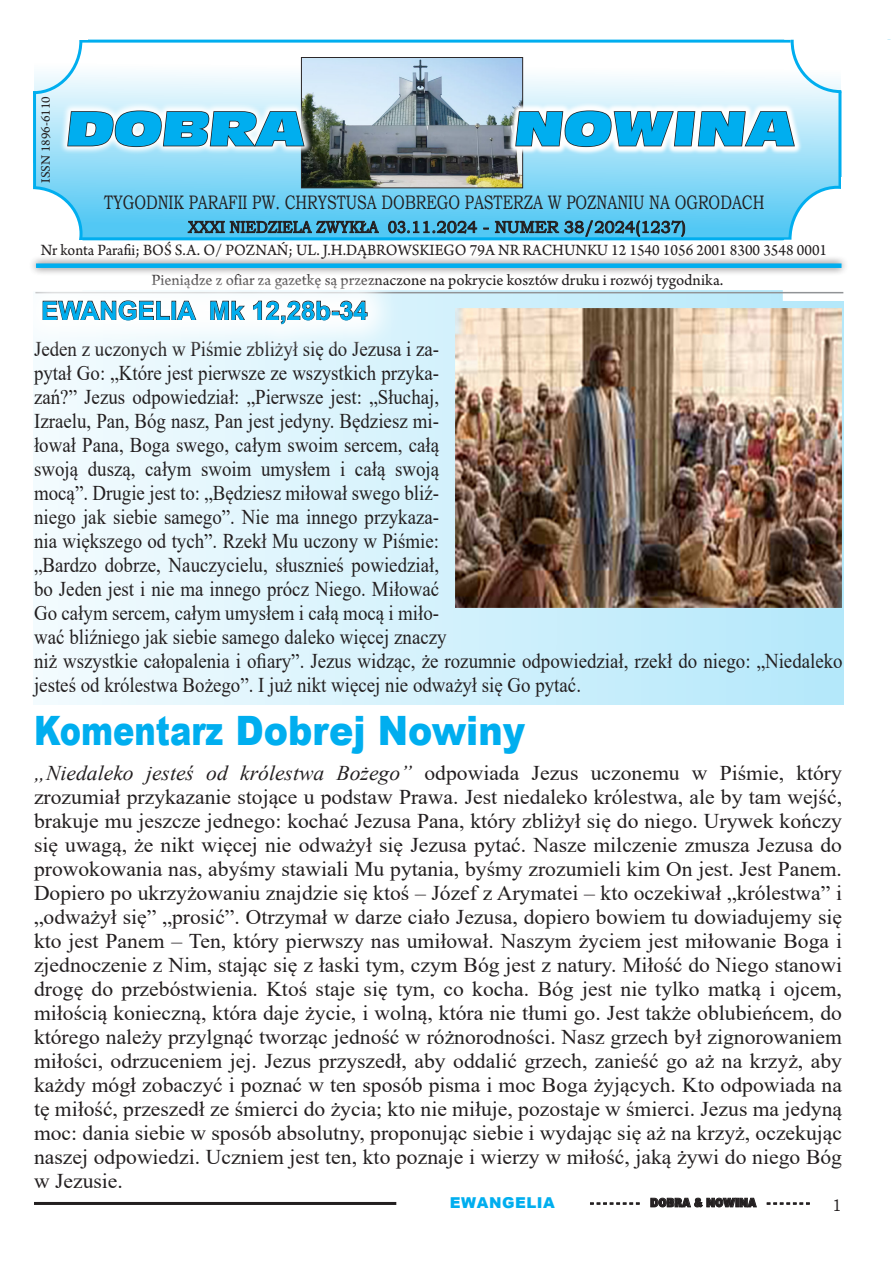
<style>
.page{position:relative;width:893px;height:1263px;background:#fff}
.page>*{position:absolute;margin:0;border:0;box-sizing:border-box;transform-origin:0 0}
.t1{font:45px "Antique Olive Compact";color:#00aeef;scale:1.25 1}
.t2{font:900 40.5px "Arial";color:#00aeef;scale:.79 1}
.t3{font:700 25.5px "Arial";color:#00aeef}
.t4{font:21px/24px "Times New Roman";color:#231f20;text-align:justify}
.t5{font:21px/24px "Times New Roman";color:#231f20;scale:.9 1}
.t6{font:19.5px "Bookman Old Style";color:#231f20;scale:.75 1}
.t7{font:16.5px "Arno Pro Sm Text";color:#231f20;scale:.95 1}
.t8{font:16.5px "Arno Pro Sm Text";color:#231f20}
.t9{font:16.5px "Bookman Old Style";color:#231f20;scale:.89 1}
.t10{font:16.5px "Bookman Old Style";color:#231f20}
.t11{font:900 15px "Arial";letter-spacing:.035em;color:#00aeef}
.t12{font:13.5px "Arno Pro Sm Text";color:#231f20}
.t13{font:900 12px "EFN Gilead";color:#231f20}
.s1{font-style:italic}
</style>
<div class="page">
<hr style="left:34px;top:1202px;width:362px;height:3px;background:#231f20">
<svg style="left:590px;top:1202px;width:50px;height:2px"></svg>
<svg style="left:650px;top:1197px;width:107px;height:11px"></svg>
<svg style="left:767px;top:1202px;width:43px;height:2px"></svg>
<div style="left:33px;top:290px;width:811px;height:415px;background:linear-gradient(to right,#f3fbfe,#b4e7f9)"></div>
<svg style="left:36px;top:156px;width:802px;height:81px;background:#70d0f4"></svg>
<img style="left:303px;top:59px;width:218px;height:127px">
<div style="left:301px;top:57px;width:222px;height:131px;border:1px solid #231f20"></div>
<svg style="left:305px;top:101px;width:8px;height:55px"></svg>
<svg style="left:507px;top:102px;width:7px;height:54px"></svg>
<hr style="left:80px;top:40px;width:711px;height:3px;background:#00aeef">
<svg style="left:514px;top:39px;width:377px;height:134px"></svg>
<hr style="left:82px;top:237px;width:709px;height:3px;background:#00aeef">
<svg style="left:783px;top:182px;width:55px;height:119px"></svg>
<svg style="left:34px;top:39px;width:271px;height:117px"></svg>
<hr style="left:33px;top:91px;width:3px;height:97px;background:#00aeef">
<hr style="left:838px;top:91px;width:3px;height:97px;background:#00aeef">
<div style="left:790px;top:187px;width:95px;height:105px;background:#fff;border-radius:50%"></div>
<div style="left:784px;top:240px;width:71px;height:61px;background:#fff"></div>
<svg style="left:187px;top:221px;width:192px;height:12px;background:#3b768e"></svg>
<svg style="left:388px;top:220px;width:89px;height:14px"></svg>
<svg style="left:495px;top:218px;width:190px;height:19px;background:#4697b5"></svg>
<div style="left:28px;top:255px;width:821px;height:21px;background:#231f20;opacity:.75"></div>
<div style="left:36px;top:263px;width:805px;height:5px;background:#00aeef"></div>
<hr style="left:35px;top:292px;width:808px;height:1px;background:#919396">
<svg style="left:28px;top:163px;width:55px;height:102px"></svg>
<img style="left:455px;top:308px;width:386px;height:299px">
<svg style="left:28px;top:265px;width:375px;height:94px"></svg>
<svg style="left:43px;top:301px;width:127px;height:19px"></svg>
<div style="left:172px;top:301px;width:4px;height:19px;border:1px solid #231f20"></div>
<svg style="left:177px;top:301px;width:19px;height:19px"></svg>
<svg style="left:211px;top:301px;width:33px;height:19px"></svg>
<svg style="left:253px;top:301px;width:114px;height:23px"></svg>
<p class="t12" style="left:38px;top:183px;width:88px;rotate:-90deg">ISSN 1896-6110</p>
<p class="t1" style="left:65px;top:98px;width:198px">DOBRA</p>
<p class="t1" style="left:513px;top:98px;width:232px">NOWINA</p>
<p class="t6" style="left:104px;top:190px;width:882px">TYGODNIK PARAFII PW. CHRYSTUSA DOBREGO PASTERZA W POZNANIU NA OGRODACH</p>
<p class="t9" style="left:188px;top:216px;width:561px">XXXI NIEDZIELA ZWYKŁA 03.11.2024 - NUMER 38/2024(1237)</p>
<p class="t8" style="left:151px;top:271px;width:574px">Pieniądze z ofiar za gazetkę są przeznaczone na pokrycie kosztów druku i rozwój tygodnika.</p>
<p class="t7" style="left:41px;top:241px;width:829px">Nr konta Parafii; BOŚ S.A. O/ POZNAŃ; UL. J.H.DĄBROWSKIEGO 79A NR RACHUNKU 12 1540 1056 2001 8300 3548 0001</p>
<p class="t3" style="left:41px;top:293px;width:328px">EWANGELIA Mk 12,28b-34</p>
<p class="t5" style="left:34px;top:336px;width:900px">Jeden z uczonych w Piśmie zbliżył się do Jezusa i za-<br>pytał Go: „Które jest pierwsze ze wszystkich przyka-<br>zań?” Jezus odpowiedział: „Pierwsze jest: „Słuchaj,<br>Izraelu, Pan, Bóg nasz, Pan jest jedyny. Będziesz mi-<br>łował Pana, Boga swego, całym swoim sercem, całą<br>swoją duszą, całym swoim umysłem i całą swoją<br>mocą”. Drugie jest to: „Będziesz miłował swego bliź-<br>niego jak siebie samego”. Nie ma innego przykaza-<br>nia większego od tych”. Rzekł Mu uczony w Piśmie:<br>„Bardzo dobrze, Nauczycielu, słusznieś powiedział,<br>bo Jeden jest i nie ma innego prócz Niego. Miłować<br>Go całym sercem, całym umysłem i całą mocą i miło-<br>wać bliźniego jak siebie samego daleko więcej znaczy<br>niż wszystkie całopalenia i ofiary”. Jezus widząc, że rozumnie odpowiedział, rzekł do niego: „Niedaleko jesteś od królestwa Bożego”. I już nikt więcej nie odważył się Go pytać.</p>
<p class="t2" style="left:34px;top:701px;width:623px">Komentarz Dobrej Nowiny</p>
<p class="t4" style="left:34px;top:760px;width:810px"><span class="s1">„Niedaleko jesteś od królestwa Bożego”</span> odpowiada Jezus uczonemu w Piśmie, który zrozumiał przykazanie stojące u podstaw Prawa. Jest niedaleko królestwa, ale by tam wejść, brakuje mu jeszcze jednego: kochać Jezusa Pana, który zbliżył się do niego. Urywek kończy się uwagą, że nikt więcej nie odważył się Jezusa pytać. Nasze milczenie zmusza Jezusa do prowokowania nas, abyśmy stawiali Mu pytania, byśmy zrozumieli kim On jest. Jest Panem.<br>Dopiero po ukrzyżowaniu znajdzie się ktoś – Józef z Arymatei – kto oczekiwał „królestwa” i „odważył się” „prosić”. Otrzymał w darze ciało Jezusa, dopiero bowiem tu dowiadujemy się kto jest Panem – Ten, który pierwszy nas umiłował. Naszym życiem jest miłowanie Boga i zjednoczenie z Nim, stając się z łaski tym, czym Bóg jest z natury. Miłość do Niego stanowi drogę do przebóstwienia. Ktoś staje się tym, co kocha. Bóg jest nie tylko matką i ojcem, miłością konieczną, która daje życie, i wolną, która nie tłumi go. Jest także oblubieńcem, do którego należy przylgnąć tworząc jedność w różnorodności. Nasz grzech był zignorowaniem miłości, odrzuceniem jej. Jezus przyszedł, aby oddalić grzech, zanieść go aż na krzyż, aby każdy mógł zobaczyć i poznać w ten sposób pisma i moc Boga żyjących. Kto odpowiada na tę miłość, przeszedł ze śmierci do życia; kto nie miłuje, pozostaje w śmierci. Jezus ma jedyną moc: dania siebie w sposób absolutny, proponując siebie i wydając się aż na krzyż, oczekując naszej odpowiedzi. Uczniem jest ten, kto poznaje i wierzy w miłość, jaką żywi do niego Bóg w Jezusie.</p>
<p class="t11" style="left:450px;top:1191px;width:107px">EWANGELIA</p>
<p class="t13" style="left:590px;top:1195px;width:220px">- - - - - - - - DOBRA &amp; NOWINA - - - - - - -</p>
<p class="t10" style="left:832px;top:1195px;width:12px">1</p>
</div>
